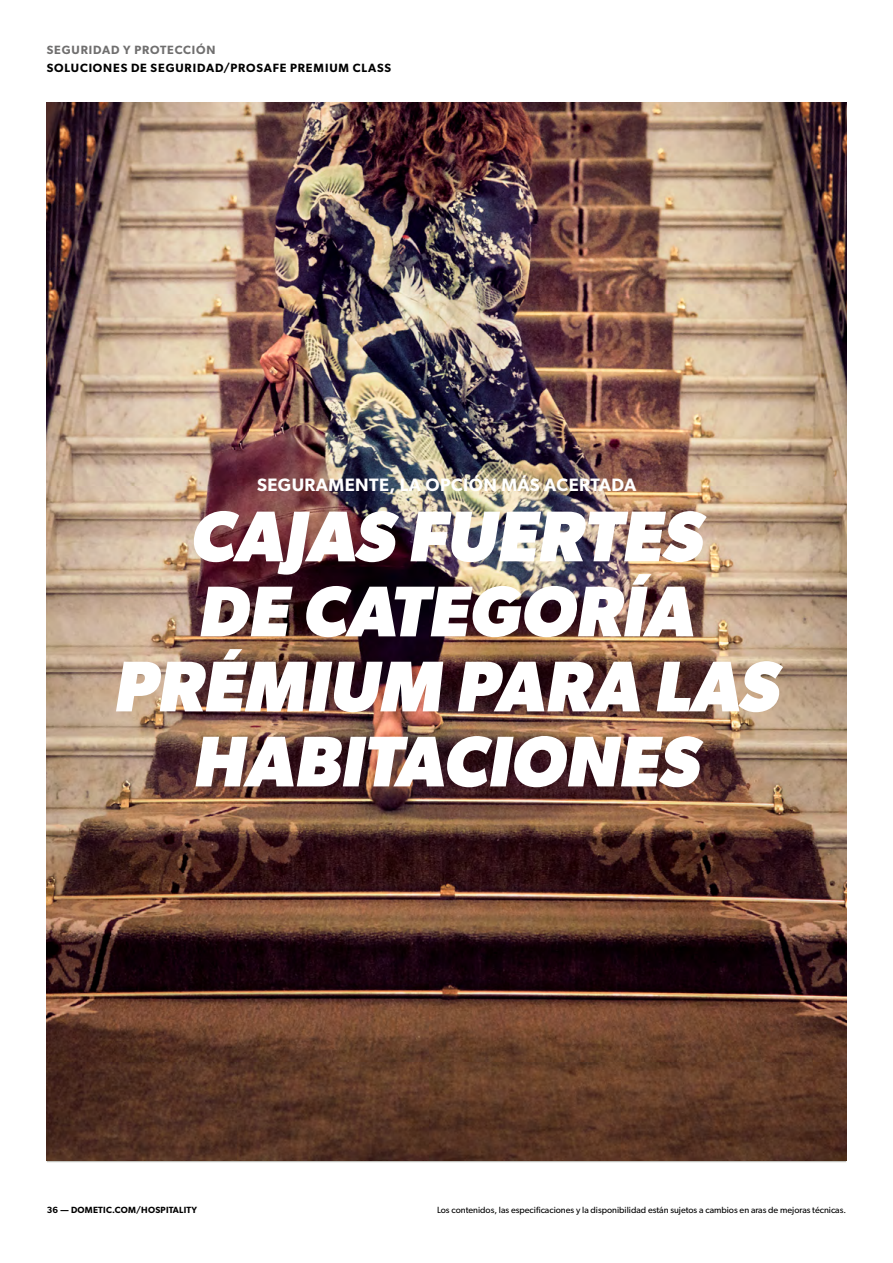
<style>
.page{position:relative;width:893px;height:1263px;background:#fff}
.page>*{position:absolute;margin:0;border:0;box-sizing:border-box;transform-origin:0 0}
.t1{font:italic 700 72px/75px "Gibson";color:#fff;text-align:center}
.t2{font:600 18px "Gibson";letter-spacing:.025em;color:#fff}
.t3{font:600 12px "Gibson";letter-spacing:.07em;color:#000}
.t4{font:600 12px "Gibson";letter-spacing:.07em;color:#706f6f}
.t5{font:9px "Gibson";color:#000}
.t6{font:600 9px "Gibson";letter-spacing:.025em;color:#000}
</style>
<div class="page">
<img style="left:47px;top:102px;width:799px;height:1059px">
<hr style="left:47px;top:1161px;width:799px;height:1px;background:#b4b3ac">
<h3 class="t4" style="left:47px;top:43px;width:170px">SEGURIDAD Y PROTECCIÓN</h3>
<h3 class="t3" style="left:47px;top:61px;width:346px">SOLUCIONES DE SEGURIDAD/PROSAFE PREMIUM CLASS</h3>
<h2 class="t2" style="left:257px;top:474px;width:381px">SEGURAMENTE, LA OPCIÓN MÁS ACERTADA</h2>
<h1 class="t1" style="left:114px;top:497px;width:666px">CAJAS FUERTES<br>DE CATEGORÍA<br>PRÉMIUM PARA LAS<br>HABITACIONES</h1>
<p class="t6" style="left:47px;top:1204px;width:152px">36 — DOMETIC.COM/HOSPITALITY</p>
<p class="t5" style="left:437px;top:1204px;width:411px">Los contenidos, las especificaciones y la disponibilidad están sujetos a cambios en aras de mejoras técnicas.</p>
</div>
